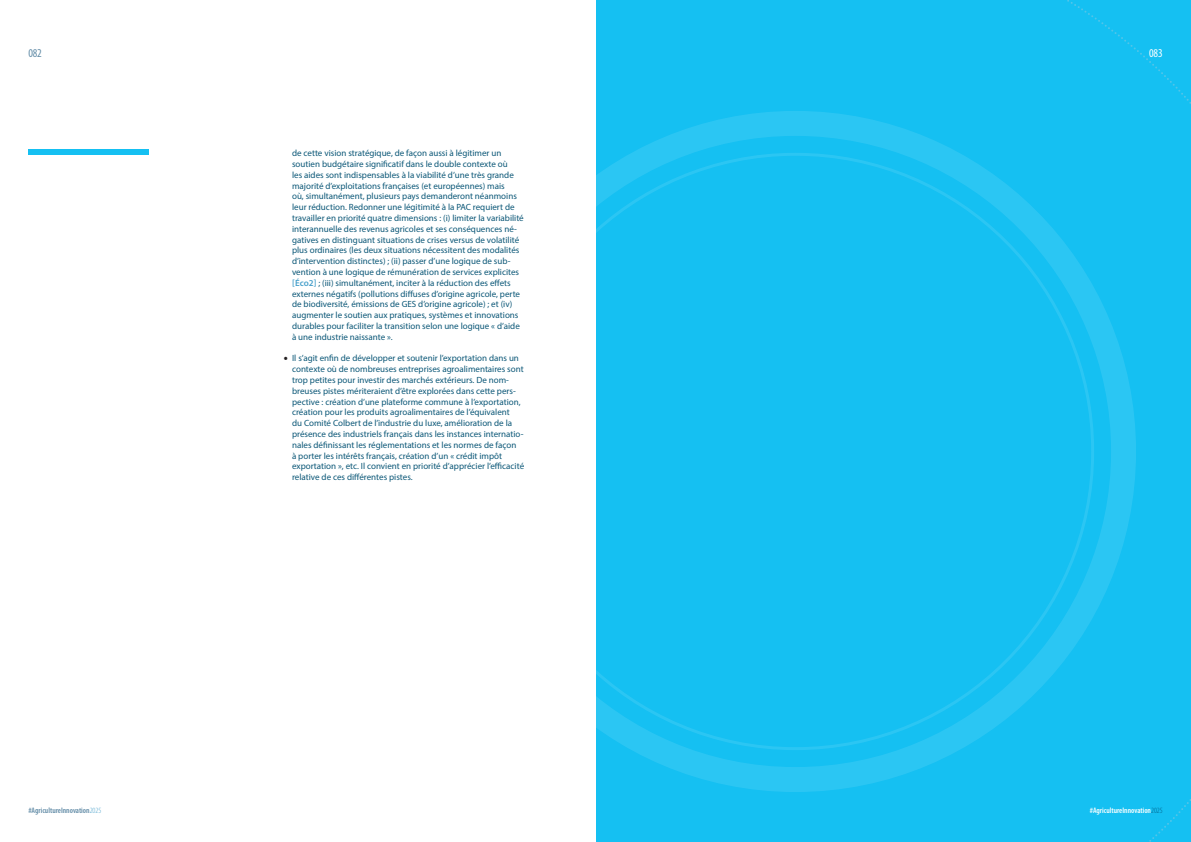
<style>
.page{position:relative;width:1191px;height:842px;background:#fff}
.page>*{position:absolute;margin:0;border:0;box-sizing:border-box;transform-origin:0 0}
.t1{font:condensed 12px "Myriad Pro";color:#628ca7}
.t2{font:condensed 12px "Myriad Pro";color:#fff}
.t3{font:9px/10.8px "Myriad Pro";color:#0b5777}
.t4{font:600 condensed 8px "Myriad Pro";color:#628ca7}
.t5{font:600 condensed 8px "Myriad Pro";color:#fff}
.s1{font-weight:300;color:#47a0cb}
.s2{font-weight:600;color:#47a0cb}
.s3{font-family:"Minion Pro";font-size:12px;color:#231f20}
.s4{font-weight:300;color:#005a83}
</style>
<div class="page">
<div style="left:797px;top:451px;width:394px;height:391px;background:#15c0f2"></div>
<div style="left:795px;top:0;width:396px;height:449px;background:#15c0f2"></div>
<div style="left:596px;top:0;width:197px;height:66px;background:#15c0f2"></div>
<svg style="left:797px;top:451px;width:383px;height:386px"></svg>
<svg style="left:795px;top:66px;width:385px;height:383px"></svg>
<svg style="left:596px;top:66px;width:197px;height:385px"></svg>
<svg style="left:596px;top:453px;width:199px;height:384px"></svg>
<div style="left:28px;top:149px;width:121px;height:6px;background:#15c0f2"></div>
<h1 class="t1" style="left:28px;top:45px;width:15px">082</h1>
<p class="t4" style="left:28px;top:805px;width:74px">#AgricultureInnovation<span class="s1">2025</span></p>
<p class="t3" style="left:292px;top:148px;width:233px">de cette vision stratégique, de façon aussi à légitimer un soutien budgétaire significatif dans le double contexte où<br>les aides sont indispensables à la viabilité d’une très grande majorité d’exploitations françaises (et européennes) mais<br>où, simultanément, plusieurs pays demanderont néanmoins leur réduction. Redonner une légitimité à la PAC requiert de travailler en priorité quatre dimensions : (i) limiter la variabilité interannuelle des revenus agricoles et ses conséquences né&shy;gatives en distinguant situations de crises versus de volatilité plus ordinaires (les deux situations nécessitent des modalités d’intervention distinctes) ; (ii) passer d’une logique de sub&shy;vention à une logique de rémunération de services explicites <span class="s2">[Éco2]</span> ; (iii) simultanément, inciter à la réduction des effets externes négatifs (pollutions diffuses d’origine agricole, perte de biodiversité, émissions de GES d’origine agricole) ; et (iv) augmenter le soutien aux pratiques, systèmes et innovations durables pour faciliter la transition selon une logique « d’aide à une industrie naissante ».</p>
<p class="t3" style="left:292px;top:353px;width:234px;text-indent:-9px"><span class="s3">•</span> Il s’agit enfin de développer et soutenir l’exportation dans un contexte où de nombreuses entreprises agroalimentaires sont trop petites pour investir des marchés extérieurs. De nom&shy;breuses pistes mériteraient d’être explorées dans cette pers&shy;pective : création d’une plateforme commune à l’exportation, création pour les produits agroalimentaires de l’équivalent<br>du Comité Colbert de l’industrie du luxe, amélioration de la présence des industriels français dans les instances internatio&shy;nales définissant les réglementations et les normes de façon<br>à porter les intérêts français, création d’un « crédit impôt exportation », etc. Il convient en priorité d’apprécier l’efficacité relative de ces différentes pistes.</p>
<h1 class="t2" style="left:1149px;top:45px;width:15px">083</h1>
<p class="t5" style="left:1089px;top:805px;width:74px">#AgricultureInnovation<span class="s4">2025</span></p>
</div>
